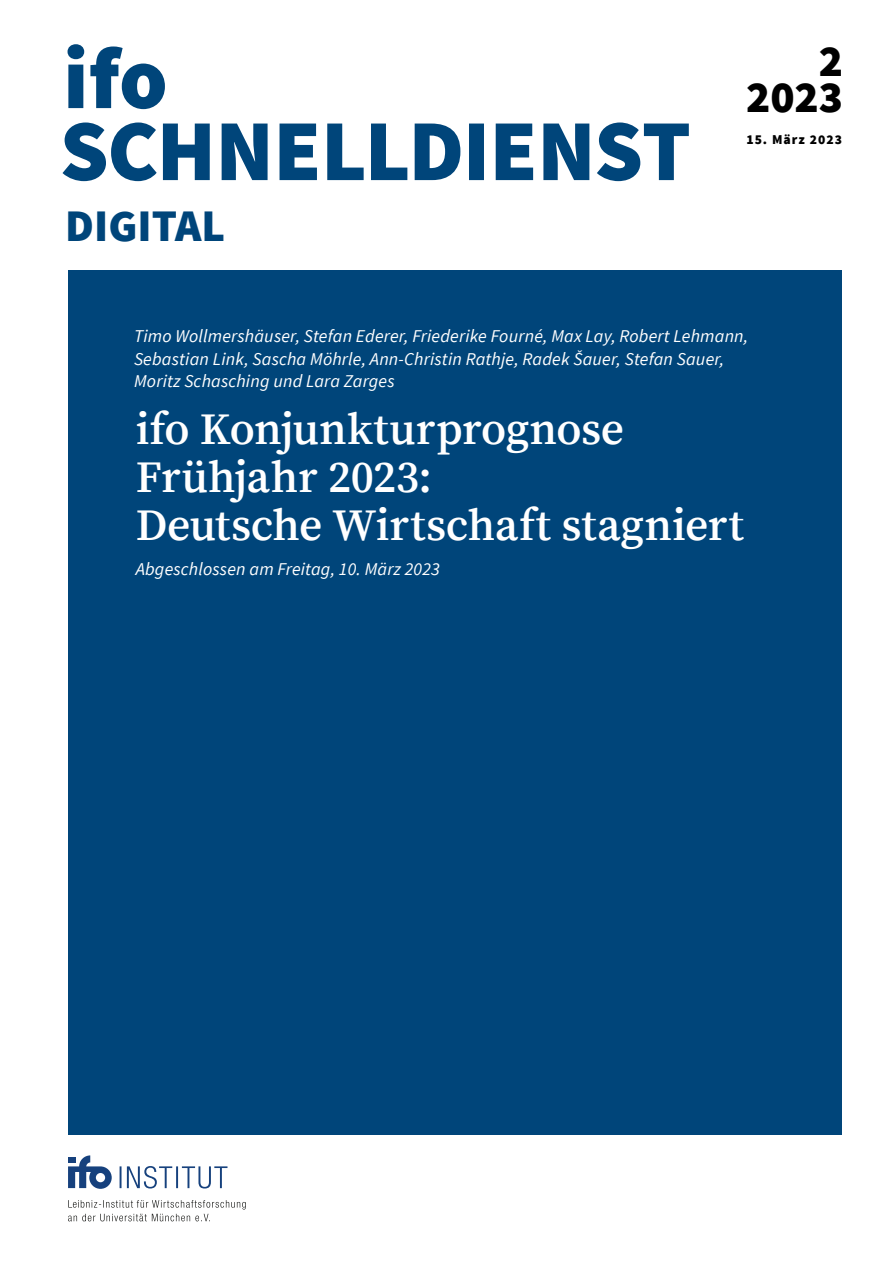
<style>
.page{position:relative;width:893px;height:1263px;background:#fff}
.page>*{position:absolute;margin:0;border:0;box-sizing:border-box;transform-origin:0 0}
.t1{font:600 45px/48px "Source Serif Pro";letter-spacing:-.01em;color:#fff}
.t2{font:900 45px "Source Sans Pro";color:#00457a}
.t3{font:900 45px/36px "Source Sans Pro";color:#000;text-align:right}
.t4{font:italic 18px/22.5px "Source Sans Pro";letter-spacing:.01em;color:#fff}
.t5{font:900 13.5px "Source Sans Pro";letter-spacing:.075em;color:#000}
</style>
<div class="page">
<svg style="left:63px;top:122px;width:626px;height:59px"></svg>
<svg style="left:68px;top:44px;width:97px;height:65px"></svg>
<div style="left:68px;top:270px;width:774px;height:864px;background:#00457a"></div>
<svg style="left:68px;top:1200px;width:178px;height:21px"></svg>
<svg style="left:120px;top:1166px;width:107px;height:22px"></svg>
<svg style="left:68px;top:1155px;width:44px;height:34px"></svg>
<h1 class="t2" style="left:65px;top:197px;width:162px">DIGITAL</h1>
<h1 class="t3" style="left:746px;top:45px;width:99px">2<br>2023</h1>
<p class="t5" style="left:746px;top:131px;width:97px">15. März 2023</p>
<p class="t4" style="left:134px;top:325px;width:616px">Timo Wollmershäuser, Stefan Ederer, Friederike Fourné, Max Lay, Robert Lehmann,<br>Sebastian Link, Sascha Möhrle, Ann-Christin Rathje, Radek Šauer, Stefan Sauer,<br>Moritz Schasching und Lara Zarges</p>
<h1 class="t1" style="left:136px;top:406px;width:610px">ifo Konjunkturprognose<br>Frühjahr 2023:<br>Deutsche Wirtschaft stagniert</h1>
<p class="t4" style="left:136px;top:558px;width:306px">Abgeschlossen am Freitag, 10. März 2023</p>
</div>
